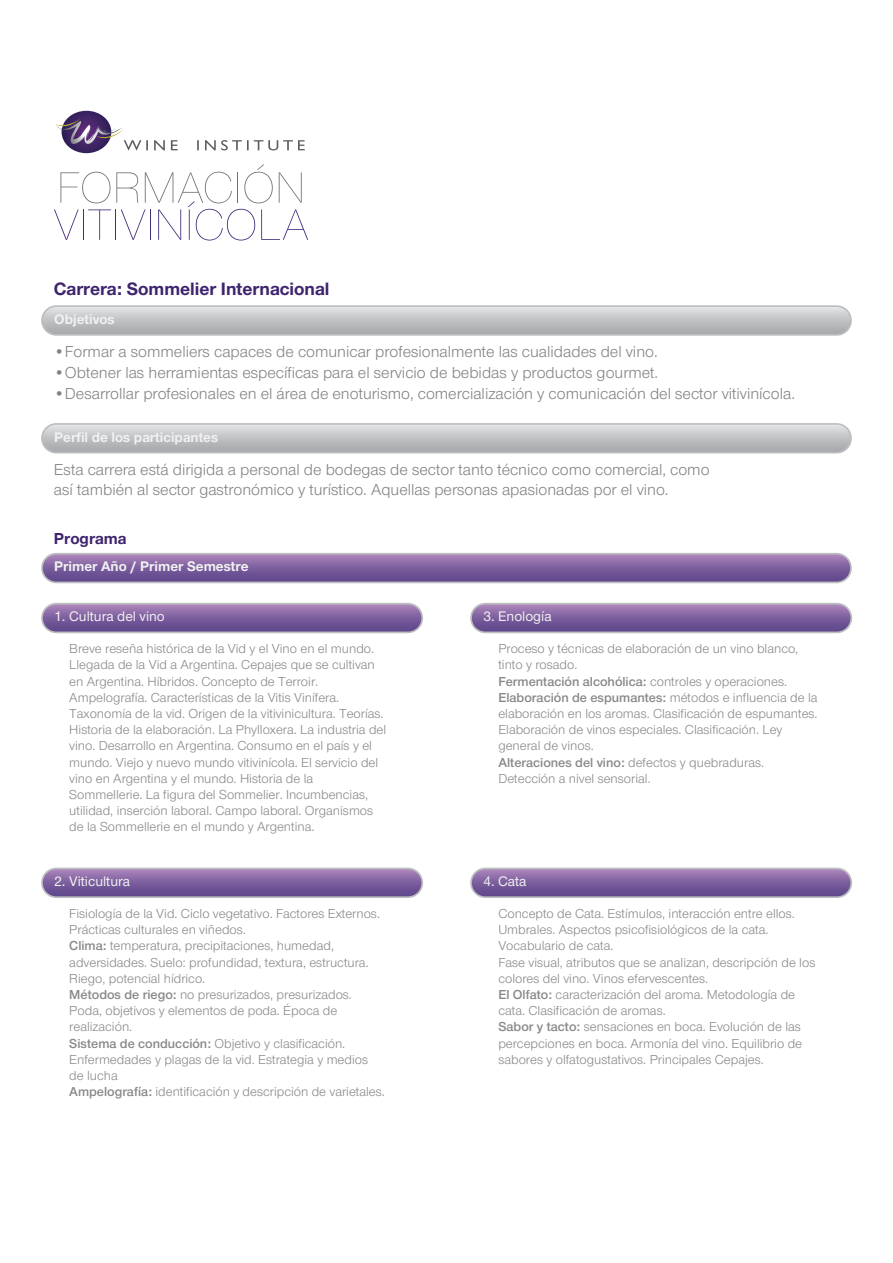
<style>
.page{position:relative;width:893px;height:1263px;background:#fff}
.page>*{position:absolute;margin:0;border:0;box-sizing:border-box;transform-origin:0 0}
.t1{font:700 18.6px "Nimbus Sans Novus T";color:#3d246d}
.t2{font:16.5px/19.8px "Nimbus Sans Novus T";color:#808285}
.t3{font:700 16.5px "Nimbus Sans Novus T";color:#3d246d}
.t4{font:700 14.4px "Nimbus Sans Novus T";color:#f1f1f2}
.t5{font:500 14.4px "Nimbus Sans Novus T";color:#f1f1f2}
.t6{font:13.5px/16.2px "Nimbus Sans Novus T";color:#87888a}
.s1{font-weight:600}
</style>
<div class="page">
<svg style="left:42px;top:604px;width:380px;height:28px;background:#7f619f"></svg>
<div style="left:41px;top:603px;width:382px;height:30px;border:2px solid #bcbec0;border-radius:14px"></div>
<svg style="left:42px;top:868px;width:380px;height:29px;background:#7e619f"></svg>
<div style="left:41px;top:868px;width:382px;height:30px;border:2px solid #bcbec0;border-radius:14px"></div>
<svg style="left:471px;top:604px;width:380px;height:28px;background:#7f619f"></svg>
<div style="left:470px;top:603px;width:382px;height:30px;border:2px solid #bcbec0;border-radius:14px"></div>
<svg style="left:471px;top:868px;width:380px;height:29px;background:#7e619f"></svg>
<div style="left:470px;top:868px;width:382px;height:30px;border:2px solid #bcbec0;border-radius:14px"></div>
<svg style="left:42px;top:306px;width:809px;height:29px;background:#c1c3c5"></svg>
<div style="left:41px;top:305px;width:811px;height:31px;border:2px solid #bcbec0;border-radius:14px"></div>
<svg style="left:42px;top:424px;width:809px;height:29px;background:#c2c3c5"></svg>
<div style="left:41px;top:423px;width:811px;height:30px;border:2px solid #bcbec0;border-radius:14px"></div>
<svg style="left:42px;top:554px;width:809px;height:28px;background:#7f619f"></svg>
<div style="left:41px;top:553px;width:811px;height:30px;border:2px solid #bcbec0;border-radius:14px"></div>
<img style="left:67px;top:111px;width:39px;height:42px">
<img style="left:64px;top:142px;width:45px;height:3px">
<img style="left:55px;top:119px;width:69px;height:23px">
<svg style="left:124px;top:140px;width:181px;height:10px"></svg>
<svg style="left:54px;top:164px;width:254px;height:76px"></svg>
<h1 class="t1" style="left:54px;top:278px;width:277px">Carrera: Sommelier Internacional</h1>
<p class="t4" style="left:54px;top:310px;width:62px">Objetivos</p>
<p class="t2" style="left:54px;top:342px;width:605px">•Formar a sommeliers capaces de comunicar profesionalmente las cualidades del vino.</p>
<p class="t2" style="left:54px;top:363px;width:606px">•Obtener las herramientas específicas para el servicio de bebidas y productos gourmet.</p>
<p class="t2" style="left:54px;top:384px;width:742px">•Desarrollar profesionales en el área de enoturismo, comercialización y comunicación del sector vitivinícola.</p>
<p class="t4" style="left:54px;top:428px;width:165px">Perfil de los participantes</p>
<p class="t2" style="left:54px;top:459px;width:657px">Esta carrera está dirigida a personal de bodegas de sector tanto técnico como comercial, como así también al sector gastronómico y turístico. Aquellas personas apasionadas por el vino.</p>
<p class="t3" style="left:54px;top:529px;width:74px">Programa</p>
<p class="t4" style="left:54px;top:558px;width:196px">Primer Año / Primer Semestre</p>
<p class="t5" style="left:54px;top:608px;width:112px">1. Cultura del vino</p>
<p class="t6" style="left:69px;top:640px;width:318px">Breve reseña histórica de la Vid y el Vino en el mundo.<br>Llegada de la Vid a Argentina. Cepajes que se cultivan en Argentina. Híbridos. Concepto de Terroir.<br>Ampelografía. Características de la Vitis Vinífera.<br>Taxonomía de la vid. Origen de la vitivinicultura. Teorías.<br>Historia de la elaboración. La Phylloxera. La industria del vino. Desarrollo en Argentina. Consumo en el país y el mundo. Viejo y nuevo mundo vitivinícola. El servicio del vino en Argentina y el mundo. Historia de la Sommellerie. La figura del Sommelier. Incumbencias, utilidad, inserción laboral. Campo laboral. Organismos de la Sommellerie en el mundo y Argentina.</p>
<p class="t5" style="left:54px;top:873px;width:77px">2. Viticultura</p>
<p class="t6" style="left:69px;top:905px;width:317px">Fisiología de la Vid. Ciclo vegetativo. Factores Externos.<br>Prácticas culturales en viñedos.<br><span class="s1">Clima:</span> temperatura, precipitaciones, humedad, adversidades. Suelo: profundidad, textura, estructura.<br>Riego, potencial hídrico.<br><span class="s1">Métodos de riego:</span> no presurizados, presurizados.<br>Poda, objetivos y elementos de poda. Época de realización.<br><span class="s1">Sistema de conducción:</span> Objetivo y clasificación.<br>Enfermedades y plagas de la vid. Estrategia y medios de lucha<br><span class="s1">Ampelografía:</span> identificación y descripción de varietales.</p>
<p class="t5" style="left:483px;top:608px;width:70px">3. Enología</p>
<p class="t6" style="left:498px;top:640px;width:321px">Proceso y técnicas de elaboración de un vino blanco, tinto y rosado.<br><span class="s1">Fermentación alcohólica:</span> controles y operaciones.<br><span class="s1">Elaboración de espumantes:</span> métodos e influencia de la elaboración en los aromas. Clasificación de espumantes.<br>Elaboración de vinos especiales. Clasificación. Ley general de vinos.<br><span class="s1">Alteraciones del vino:</span> defectos y quebraduras.<br>Detección a nivel sensorial.</p>
<p class="t5" style="left:483px;top:873px;width:45px">4. Cata</p>
<p class="t6" style="left:498px;top:905px;width:319px">Concepto de Cata. Estímulos, interacción entre ellos.<br>Umbrales. Aspectos psicofisiológicos de la cata.<br>Vocabulario de cata.<br>Fase visual, atributos que se analizan, descripción de los colores del vino. Vinos efervescentes.<br><span class="s1">El Olfato:</span> caracterización del aroma. Metodología de cata. Clasificación de aromas.<br><span class="s1">Sabor y tacto:</span> sensaciones en boca. Evolución de las percepciones en boca. Armonía del vino. Equilibrio de sabores y olfatogustativos. Principales Cepajes.</p>
</div>
